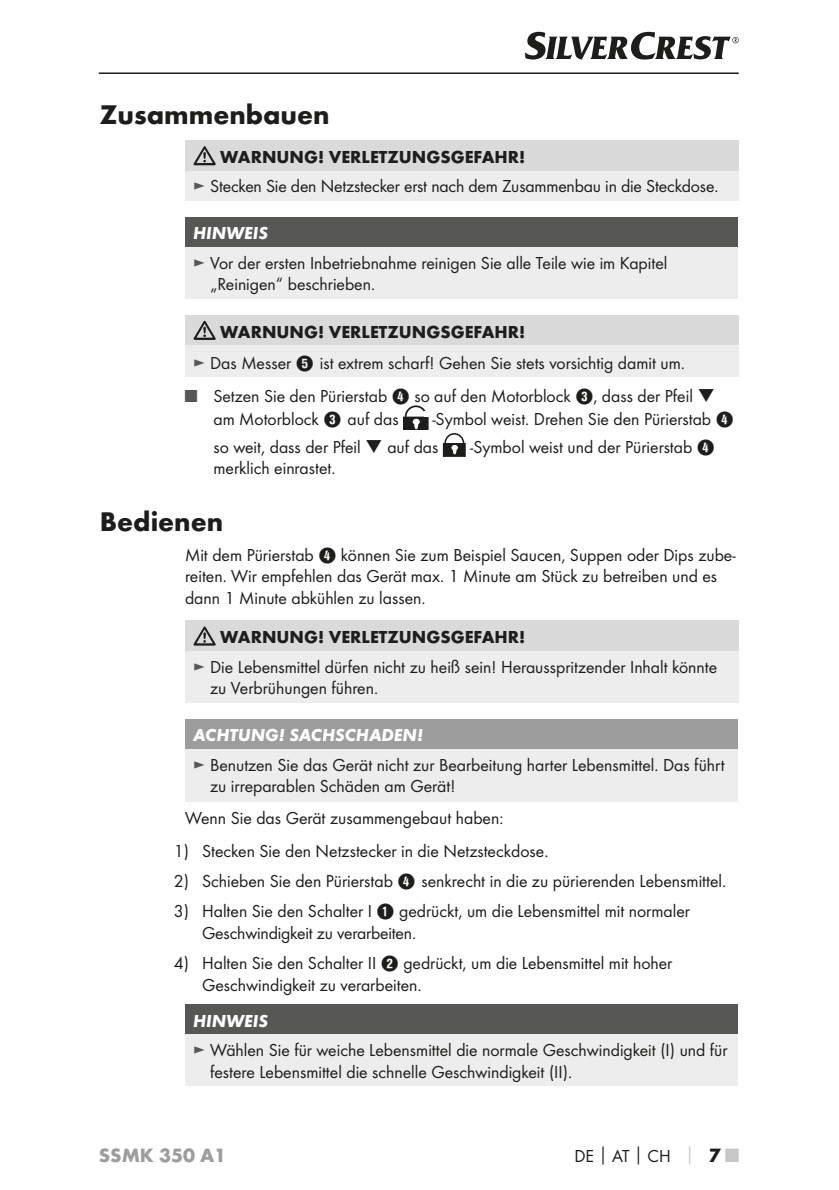
<style>
.page{position:relative;width:839px;height:1190px;background:#fff}
.page>*{position:absolute;margin:0;border:0;box-sizing:border-box;transform-origin:0 0}
.t1{font:700 28px "Futura";color:#1d1d1b}
.t2{font:700 20px "Futura";color:#9d9d9d}
.t3{font:18px/21.6px "Futura Boo";color:#1d1d1b}
.t4{font:700 18px "Futura";color:#1d1d1b}
.t5{font:italic 700 18px "Futura";color:#fff}
.s1{color:#575756}
.s2{font-family:"Hako PI Nummern"}
.s3{font-family:"Futura";font-weight:700}
.s4{font-family:"Futura";font-weight:700;color:#c7c7c6}
.s5{font-family:"Futura";font-weight:700;font-size:20px}
.s6{font-family:"Futura";font-weight:700;font-size:20px;color:#c7c7c6}
</style>
<div class="page">
<hr style="left:99px;top:72px;width:639px;height:2px;background:#1d1d1b">
<svg style="left:525px;top:32px;width:213px;height:28px"></svg>
<div style="left:185px;top:140px;width:553px;height:31px;background:#dadada"></div>
<div style="left:185px;top:171px;width:553px;height:29px;background:#ededed"></div>
<svg style="left:193px;top:146px;width:22px;height:19px"></svg>
<div style="left:185px;top:217px;width:551px;height:30px;background:#575756"></div>
<div style="left:185px;top:247px;width:551px;height:51px;background:#ededed"></div>
<div style="left:185px;top:315px;width:553px;height:30px;background:#dadada"></div>
<div style="left:185px;top:345px;width:553px;height:32px;background:#ededed"></div>
<svg style="left:193px;top:321px;width:22px;height:19px"></svg>
<div style="left:404px;top:405px;width:23px;height:23px;border:2px solid #1d1d1b;border-radius:10px"></div>
<svg style="left:403px;top:411px;width:25px;height:19px"></svg>
<div style="left:443px;top:443px;width:22px;height:13px;background:#1d1d1b"></div>
<div style="left:442px;top:443px;width:23px;height:14px;border:1px solid #1d1d1b"></div>
<div style="left:444px;top:433px;width:20px;height:20px;border:2px solid #1d1d1b;border-radius:9px"></div>
<svg style="left:451px;top:445px;width:6px;height:9px"></svg>
<div style="left:185px;top:620px;width:553px;height:31px;background:#dadada"></div>
<div style="left:185px;top:651px;width:553px;height:51px;background:#ededed"></div>
<svg style="left:193px;top:626px;width:22px;height:19px"></svg>
<div style="left:185px;top:719px;width:551px;height:30px;background:#9d9d9d"></div>
<div style="left:185px;top:749px;width:551px;height:53px;background:#ededed"></div>
<div style="left:185px;top:1004px;width:551px;height:30px;background:#575756"></div>
<div style="left:185px;top:1034px;width:551px;height:51px;background:#ededed"></div>
<h1 class="t1" style="left:100px;top:97px;width:231px">Zusammenbauen</h1>
<p class="t4" style="left:220px;top:146px;width:306px">WARNUNG! VERLETZUNGSGEFAHR!</p>
<p class="t3" style="left:193px;top:175px;width:524px"><span class="s1">►</span> Stecken Sie den Netzstecker erst nach dem Zusammenbau in die Steckdose.</p>
<p class="t5" style="left:193px;top:222px;width:76px">HINWEIS</p>
<p class="t3" style="left:210px;top:252px;width:458px;text-indent:-17px"><span class="s1">►</span> Vor der ersten Inbetriebnahme reinigen Sie alle Teile wie im Kapitel „Reinigen“ beschrieben.</p>
<p class="t4" style="left:220px;top:320px;width:306px">WARNUNG! VERLETZUNGSGEFAHR!</p>
<p class="t3" style="left:193px;top:352px;width:491px"><span class="s1">►</span> Das Messer <span class="s2">5</span> ist extrem scharf! Gehen Sie stets vorsichtig damit um.</p>
<p class="t3" style="left:213px;top:384px;width:503px;line-height:23.6px;text-indent:-28px"><span class="s1">■</span> Setzen Sie den Pürierstab <span class="s2">4</span> so auf den Motorblock <span class="s2">3</span>, dass der Pfeil ❑ am Motorblock <span class="s2">3</span> auf das</p>
<p class="t3" style="left:213px;top:406px;width:521px;line-height:27.2px;text-indent:219px">-Symbol weist. Drehen Sie den Pürierstab <span class="s2">4 </span>so weit, dass der Pfeil ❑ auf das</p>
<p class="t3" style="left:470px;top:436px;width:246px">-Symbol weist und der Pürierstab <span class="s2">4</span></p>
<p class="t3" style="left:213px;top:457px;width:121px">merklich einrastet.</p>
<h1 class="t1" style="left:100px;top:504px;width:125px">Bedienen</h1>
<p class="t3" style="left:185px;top:544px;width:551px">Mit dem Pürierstab <span class="s2">4</span> können Sie zum Beispiel Saucen, Suppen oder Dips zube&shy;reiten. Wir empfehlen das Gerät max. 1 Minute am Stück zu betreiben und es dann 1 Minute abkühlen zu lassen.</p>
<p class="t4" style="left:220px;top:626px;width:306px">WARNUNG! VERLETZUNGSGEFAHR!</p>
<p class="t3" style="left:210px;top:656px;width:508px;text-indent:-17px"><span class="s1">►</span> Die Lebensmittel dürfen nicht zu heiß sein! Herausspritzender Inhalt könnte zu Verbrühungen führen.</p>
<p class="t5" style="left:193px;top:724px;width:231px">ACHTUNG! SACHSCHADEN!</p>
<p class="t3" style="left:210px;top:753px;width:515px;text-indent:-17px"><span class="s1">►</span> Benutzen Sie das Gerät nicht zur Bearbeitung harter Lebensmittel. Das führt zu irreparablen Schäden am Gerät!</p>
<p class="t3" style="left:185px;top:807px;width:319px">Wenn Sie das Gerät zusammengebaut haben:</p>
<p class="t3" style="left:174px;top:840px;width:373px">1) Stecken Sie den Netzstecker in die Netzsteckdose.</p>
<p class="t3" style="left:174px;top:870px;width:551px">2) Schieben Sie den Pürierstab <span class="s2">4</span> senkrecht in die zu pürierenden Lebensmittel.</p>
<p class="t3" style="left:202px;top:900px;width:489px;text-indent:-28px">3) Halten Sie den Schalter I <span class="s2">1</span> gedrückt, um die Lebensmittel mit normaler<br>Geschwindigkeit zu verarbeiten.</p>
<p class="t3" style="left:202px;top:952px;width:471px;text-indent:-28px">4) Halten Sie den Schalter II <span class="s2">2</span> gedrückt, um die Lebensmittel mit hoher<br>Geschwindigkeit zu verarbeiten.</p>
<p class="t5" style="left:193px;top:1009px;width:76px">HINWEIS</p>
<p class="t3" style="left:210px;top:1039px;width:518px;text-indent:-17px"><span class="s1">►</span> Wählen Sie für weiche Lebensmittel die normale Geschwindigkeit (I) und für festere Lebensmittel die schnelle Geschwindigkeit (II).</p>
<p class="t2" style="left:99px;top:1143px;width:129px">SSMK 350 A1</p>
<p class="t3" style="left:574px;top:1145px;width:166px">DE<span class="s3">│</span>AT<span class="s3">│</span>CH <span class="s4">│</span> <span class="s5">7</span> <span class="s6">■</span></p>
</div>
